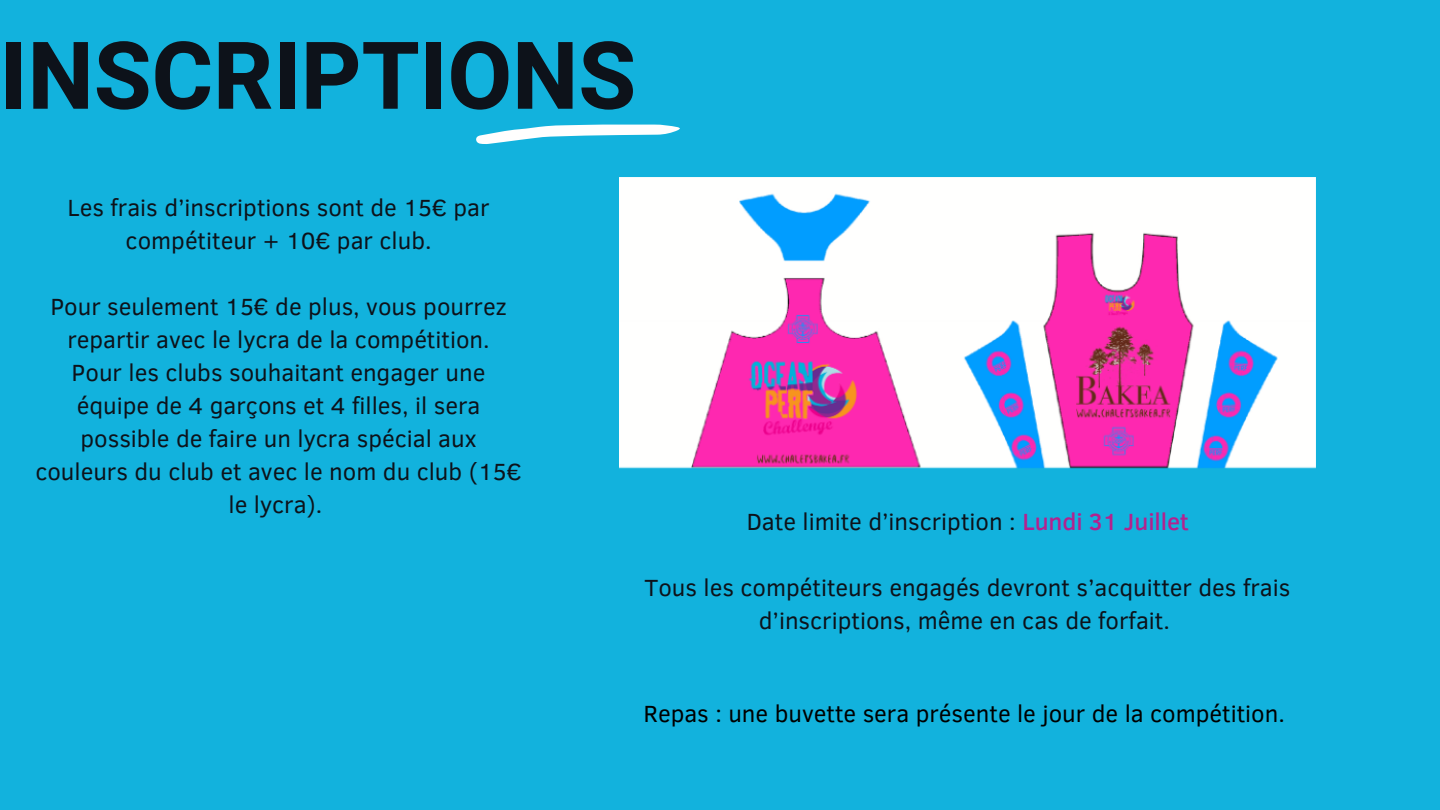
<style>
.page{position:relative;width:1440px;height:810px;background:#12b2dd}
.page>*{position:absolute;margin:0;border:0;box-sizing:border-box;transform-origin:0 0}
.t1{font:700 93.8px "Heebo";color:#0d121a}
.t2{font:24px/33px "Clear Sans";color:#0d121a;text-align:center}
.t3{font:24px "Clear Sans";color:#000}
.s1{font-weight:500;color:#b4218e}
</style>
<div class="page">
<img style="left:620px;top:177px;width:696px;height:292px">
<svg style="left:476px;top:125px;width:204px;height:19px"></svg>
<p class="t1" style="left:0;top:11px;width:638px">INSCRIPTIONS</p>
<p class="t2" style="left:68px;top:190px;width:423px">Les frais d’inscriptions sont de 15€ par compétiteur + 10€ par club.</p>
<p class="t2" style="left:50px;top:289px;width:458px">Pour seulement 15€ de plus, vous pourrez repartir avec le lycra de la compétition.</p>
<p class="t2" style="left:35px;top:355px;width:488px">Pour les clubs souhaitant engager une équipe de 4 garçons et 4 filles, il sera possible de faire un lycra spécial aux couleurs du club et avec le nom du club (15€ le lycra).</p>
<p class="t2" style="left:747px;top:504px;width:443px">Date limite d’inscription : <span class="s1">Lundi 31 Juillet</span></p>
<p class="t2" style="left:645px;top:570px;width:647px">Tous les compétiteurs engagés devront s’acquitter des frais d’inscriptions, même en cas de forfait.</p>
<p class="t3" style="left:644px;top:696px;width:643px">Repas : une buvette sera présente le jour de la compétition.</p>
</div>
